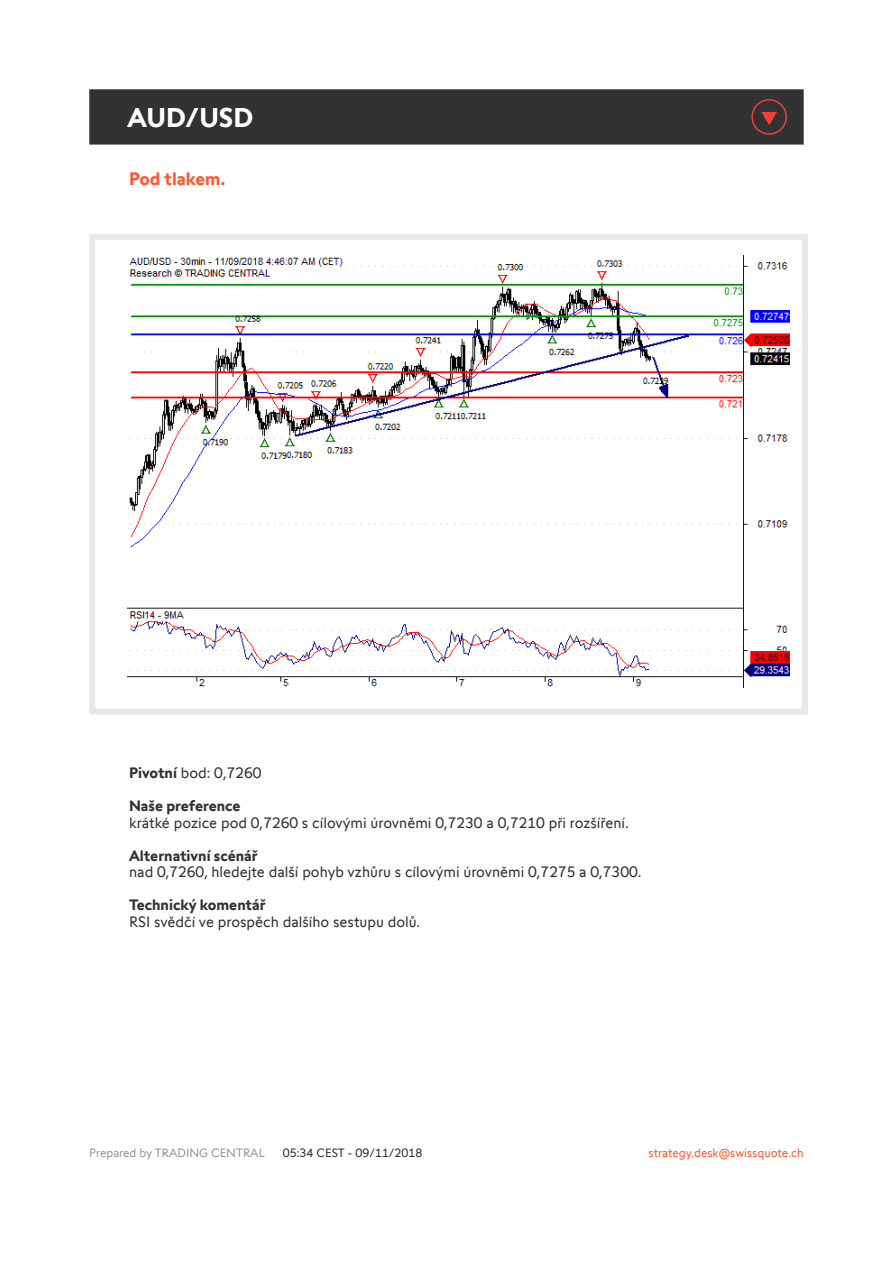
<style>
.page{position:relative;width:893px;height:1263px;background:#fff}
.page>*{position:absolute;margin:0;border:0;box-sizing:border-box;transform-origin:0 0}
.t1{font:700 27px "Swissquote CT";color:#fff}
.t2{font:700 18px "Swissquote CT";color:#fa5b35}
.t3{font:15px "Swissquote CT";color:#323232}
.t4{font:700 15px "Swissquote CT";color:#323232}
.t5{font:12px "Swissquote CT";color:#fa5b35}
.t6{font:12px "Swissquote CT";color:#939598}
.t7{font:12px "Swissquote CT";color:#323232}
.s1{font-weight:700}
</style>
<div class="page">
<div style="left:89px;top:234px;width:719px;height:480px;border:6px solid #e9e8e7"></div>
<div style="left:89px;top:89px;width:715px;height:56px;background:#323232;border:2px solid #323232"></div>
<img style="left:128px;top:255px;width:661px;height:432px">
<svg style="left:751px;top:99px;width:36px;height:36px"></svg>
<h1 class="t1" style="left:128px;top:101px;width:127px">AUD/USD</h1>
<p class="t2" style="left:129px;top:168px;width:98px">Pod tlakem.</p>
<p class="t3" style="left:129px;top:764px;width:134px"><span class="s1">Pivotní</span> bod: 0,7260</p>
<p class="t4" style="left:129px;top:797px;width:113px">Naše preference</p>
<p class="t3" style="left:129px;top:814px;width:501px">krátké pozice pod 0,7260 s cílovými úrovněmi 0,7230 a 0,7210 při rozšíření.</p>
<p class="t4" style="left:129px;top:846px;width:130px">Alternativní scénář</p>
<p class="t3" style="left:129px;top:863px;width:514px">nad 0,7260, hledejte další pohyb vzhůru s cílovými úrovněmi 0,7275 a 0,7300.</p>
<p class="t4" style="left:129px;top:896px;width:138px">Technický komentář</p>
<p class="t3" style="left:129px;top:913px;width:293px">RSI svědčí ve prospěch dalšího sestupu dolů.</p>
<p class="t6" style="left:89px;top:1145px;width:177px">Prepared by TRADING CENTRAL</p>
<p class="t7" style="left:283px;top:1145px;width:141px">05:34 CEST - 09/11/2018</p>
<p class="t5" style="left:649px;top:1145px;width:157px">strategy.desk@swissquote.ch</p>
</div>
